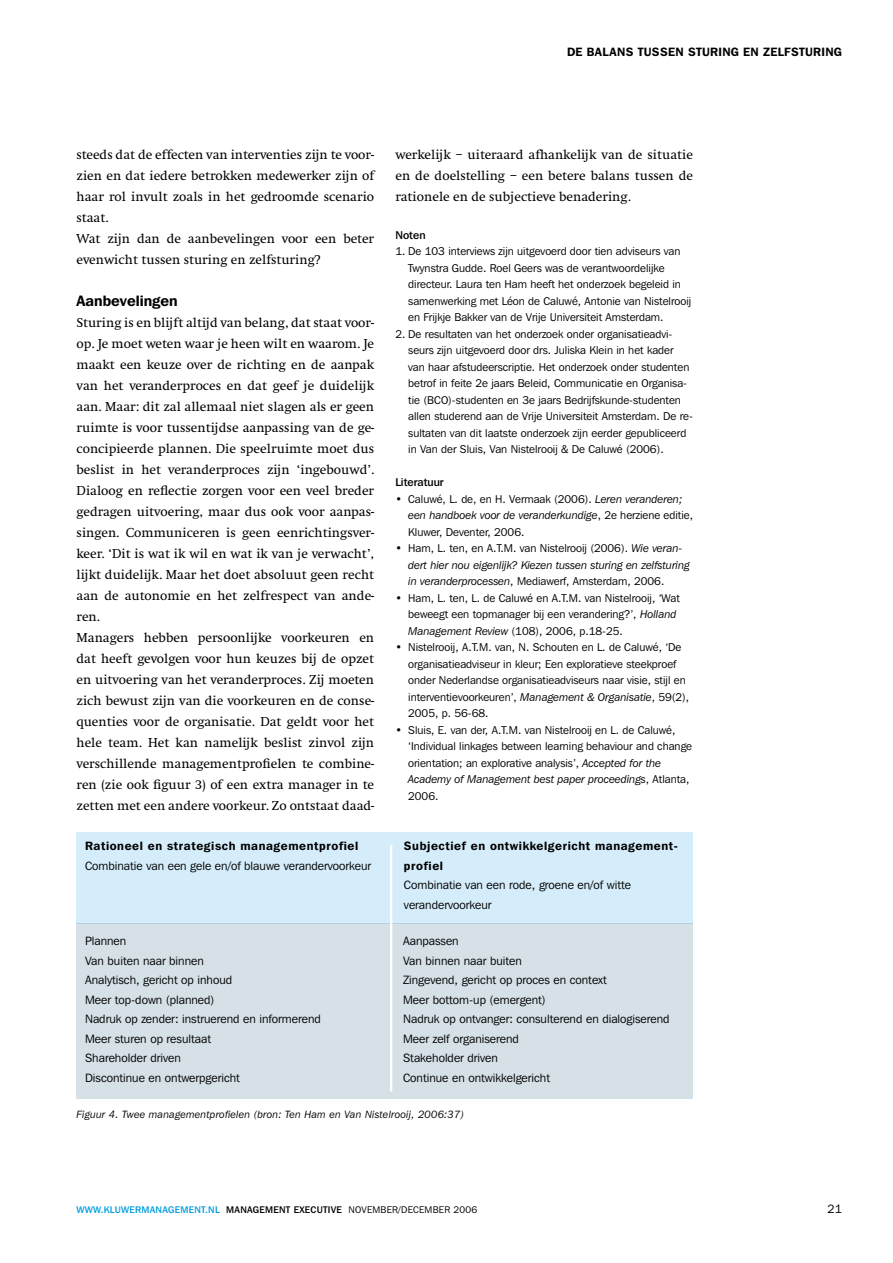
<style>
.page{position:relative;width:893px;height:1263px;background:#fff}
.page>*{position:absolute;margin:0;border:0;box-sizing:border-box;transform-origin:0 0}
.t1{font:600 15px "Franklin Gothic IT Cby BT";color:#000}
.t2{font:13.5px/21px "Swift";color:#000}
.t3{font:12px/19.5px "Franklin Gothic IT Cby BT";color:#000}
.t4{font:600 12px/19.5px "Franklin Gothic IT Cby BT";letter-spacing:.05em;color:#000}
.t5{font:11.25px/16.5px "Franklin Gothic IT Cby BT";color:#000}
.t6{font:italic 11.25px/16.5px "Franklin Gothic IT Cby BT";color:#000}
.t7{font:500 11.25px "Franklin Gothic IT Cby BT";color:#000}
.t8{font:italic 10.5px "Franklin Gothic IT Cby BT";letter-spacing:.02em;color:#000}
.t9{font:500 9.6px "Franklin Gothic IT Cby BT";letter-spacing:.025em;color:#009ee0}
.t10{font:9.6px "Franklin Gothic IT Cby BT";letter-spacing:.025em;color:#000}
.s1{font-style:italic}
.s2{font-style:normal}
.s3{color:#000}
.s4{font-weight:500}
</style>
<div class="page">
<div style="left:77px;top:832px;width:616px;height:91px;background:#d5edfa"></div>
<div style="left:77px;top:923px;width:616px;height:175px;background:#d5e1e7"></div>
<hr style="left:390px;top:845px;width:2px;height:246px;background:#fff">
<p class="t4" style="left:567px;top:42px;width:29px">De balans</p>
<p class="t4" style="left:638px;top:42px;width:9px">tussen</p>
<p class="t4" style="left:688px;top:42px;width:9px">sturing</p>
<p class="t4" style="left:743px;top:42px;width:29px">en zelfsturing</p>
<p class="t2" style="left:77px;top:144px;width:299px">steeds dat de effecten van interventies zijn te voor&shy;zien en dat iedere betrokken medewerker zijn of haar rol invult zoals in het gedroomde scenario staat.<br>Wat zijn dan de aanbevelingen voor een beter evenwicht tussen sturing en zelfsturing?</p>
<h1 class="t1" style="left:77px;top:291px;width:103px">Aanbevelingen</h1>
<p class="t2" style="left:77px;top:312px;width:299px">Sturing is en blijft altijd van belang, dat staat voor&shy;op. Je moet weten waar je heen wilt en waarom. Je maakt een keuze over de richting en de aanpak van het veranderproces en dat geef je duidelijk aan. Maar: dit zal allemaal niet slagen als er geen ruimte is voor tussentijdse aanpassing van de ge&shy;concipieerde plannen. Die speelruimte moet dus beslist in het veranderproces zijn ‘ingebouwd’.<br>Dialoog en reflectie zorgen voor een veel breder gedragen uitvoering, maar dus ook voor aanpas&shy;singen. Communiceren is geen eenrichtingsver&shy;keer. ‘Dit is wat ik wil en wat ik van je verwacht’, lijkt duidelijk. Maar het doet absoluut geen recht aan de autonomie en het zelfrespect van ande&shy;ren.<br>Managers hebben persoonlijke voorkeuren en dat heeft gevolgen voor hun keuzes bij de opzet en uitvoering van het veranderproces. Zij moeten zich bewust zijn van die voorkeuren en de conse&shy;quenties voor de organisatie. Dat geldt voor het hele team. Het kan namelijk beslist zinvol zijn verschillende managementprofielen te combine&shy;ren (zie ook figuur 3) of een extra manager in te zetten met een andere voorkeur. Zo ontstaat daad-</p>
<p class="t4" style="left:85px;top:836px;width:275px">Rationeel en strategisch managementprofiel</p>
<p class="t3" style="left:85px;top:856px;width:288px">Combinatie van een gele en/of blauwe verandervoorkeur</p>
<p class="t2" style="left:395px;top:144px;width:299px;text-align:justify">werkelijk – uiteraard afhankelijk van de situatie en de doelstelling – een betere balans tussen de rationele en de subjectieve benadering.</p>
<p class="t7" style="left:395px;top:228px;width:32px">Noten</p>
<p class="t5" style="left:408px;top:243px;width:285px;text-indent:-13px">1. De 103 interviews zijn uitgevoerd door tien adviseurs van Twynstra Gudde. Roel Geers was de verantwoordelijke directeur. Laura ten Ham heeft het onderzoek begeleid in samenwerking met Léon de Caluwé, Antonie van Nistelrooij en Frijkje Bakker van de Vrije Universiteit Amsterdam.</p>
<p class="t5" style="left:408px;top:325px;width:286px;text-indent:-13px">2. De resultaten van het onderzoek onder organisatieadvi&shy;seurs zijn uitgevoerd door drs. Juliska Klein in het kader van haar afstudeerscriptie. Het onderzoek onder studenten betrof in feite 2e jaars Beleid, Communicatie en Organisa&shy;tie (BCO)-studenten en 3e jaars Bedrijfskunde-studenten allen studerend aan de Vrije Universiteit Amsterdam. De re&shy;sultaten van dit laatste onderzoek zijn eerder gepubliceerd in Van der Sluis, Van Nistelrooij &amp; De Caluwé (2006).</p>
<p class="t7" style="left:395px;top:475px;width:50px">Literatuur</p>
<p class="t5" style="left:408px;top:490px;width:286px;text-indent:-13px">• Caluwé, L. de, en H. Vermaak (2006). <span class="s1">Leren veranderen; een handboek voor de veranderkundige</span>, 2e herziene editie,<br>Kluwer, Deventer, 2006.</p>
<p class="t6" style="left:408px;top:540px;width:283px;text-indent:-13px"><span class="s2">• Ham, L. ten, en A.T.M. van Nistelrooij (2006).</span> Wie veran&shy;dert hier nou eigenlijk? Kiezen tussen sturing en zelfsturing in veranderprocessen<span class="s2">, Mediawerf, Amsterdam, 2006.</span></p>
<p class="t5" style="left:408px;top:589px;width:273px;text-indent:-13px">• Ham, L. ten, L. de Caluwé en A.T.M. van Nistelrooij, ‘Wat beweegt een topmanager bij een verandering?’, <span class="s1">Holland<br>Management Review</span> (108), 2006, p.18-25.</p>
<p class="t5" style="left:408px;top:639px;width:283px;text-indent:-13px">• Nistelrooij, A.T.M. van, N. Schouten en L. de Caluwé, ‘De organisatieadviseur in kleur; Een exploratieve steekproef onder Nederlandse organisatieadviseurs naar visie, stijl en interventievoorkeuren’, <span class="s1">Management &amp; Organisatie</span>, 59(2), 2005, p. 56-68.</p>
<p class="t5" style="left:408px;top:721px;width:285px;text-indent:-13px">• Sluis, E. van der, A.T.M. van Nistelrooij en L. de Caluwé, ‘Individual linkages between learning behaviour and change orientation; an explorative analysis’, <span class="s1">Accepted for the Academy of Management best paper proceedings</span>, Atlanta, 2006.</p>
<p class="t4" style="left:404px;top:836px;width:274px">Subjectief en ontwikkelgericht management&shy;profiel</p>
<p class="t3" style="left:404px;top:875px;width:229px">Combinatie van een rode, groene en/of witte verandervoorkeur</p>
<p class="t3" style="left:85px;top:931px;width:43px">Plannen</p>
<p class="t3" style="left:403px;top:931px;width:57px">Aanpassen</p>
<p class="t3" style="left:85px;top:951px;width:120px">Van buiten naar binnen</p>
<p class="t3" style="left:403px;top:951px;width:120px">Van binnen naar buiten</p>
<p class="t3" style="left:85px;top:970px;width:149px">Analytisch, gericht op inhoud</p>
<p class="t3" style="left:403px;top:970px;width:205px">Zingevend, gericht op proces en context</p>
<p class="t3" style="left:85px;top:990px;width:131px">Meer top-down (planned)</p>
<p class="t3" style="left:403px;top:990px;width:144px">Meer bottom-up (emergent)</p>
<p class="t3" style="left:85px;top:1009px;width:237px">Nadruk op zender: instruerend en informerend</p>
<p class="t3" style="left:403px;top:1009px;width:268px">Nadruk op ontvanger: consulterend en dialogiserend</p>
<p class="t3" style="left:85px;top:1029px;width:128px">Meer sturen op resultaat</p>
<p class="t3" style="left:403px;top:1029px;width:117px">Meer zelf organiserend</p>
<p class="t3" style="left:85px;top:1048px;width:97px">Shareholder driven</p>
<p class="t3" style="left:403px;top:1048px;width:96px">Stakeholder driven</p>
<p class="t3" style="left:85px;top:1068px;width:156px">Discontinue en ontwerpgericht</p>
<p class="t3" style="left:403px;top:1068px;width:148px">Continue en ontwikkelgericht</p>
<p class="t8" style="left:77px;top:1108px;width:389px">Figuur 4. Twee managementprofielen (bron: Ten Ham en Van Nistelrooij, 2006:37)</p>
<p class="t9" style="left:77px;top:1203px;width:166px">WWW.KLUWERMANAGEMENT.NL <span class="s3">Management</span></p>
<p class="t10" style="left:294px;top:1203px;width:185px"><span class="s4">EXECUTIVE</span> NOVEMBER/DECEMBER 2006</p>
<p class="t3" style="left:827px;top:1198px;width:15px">21</p>
</div>
